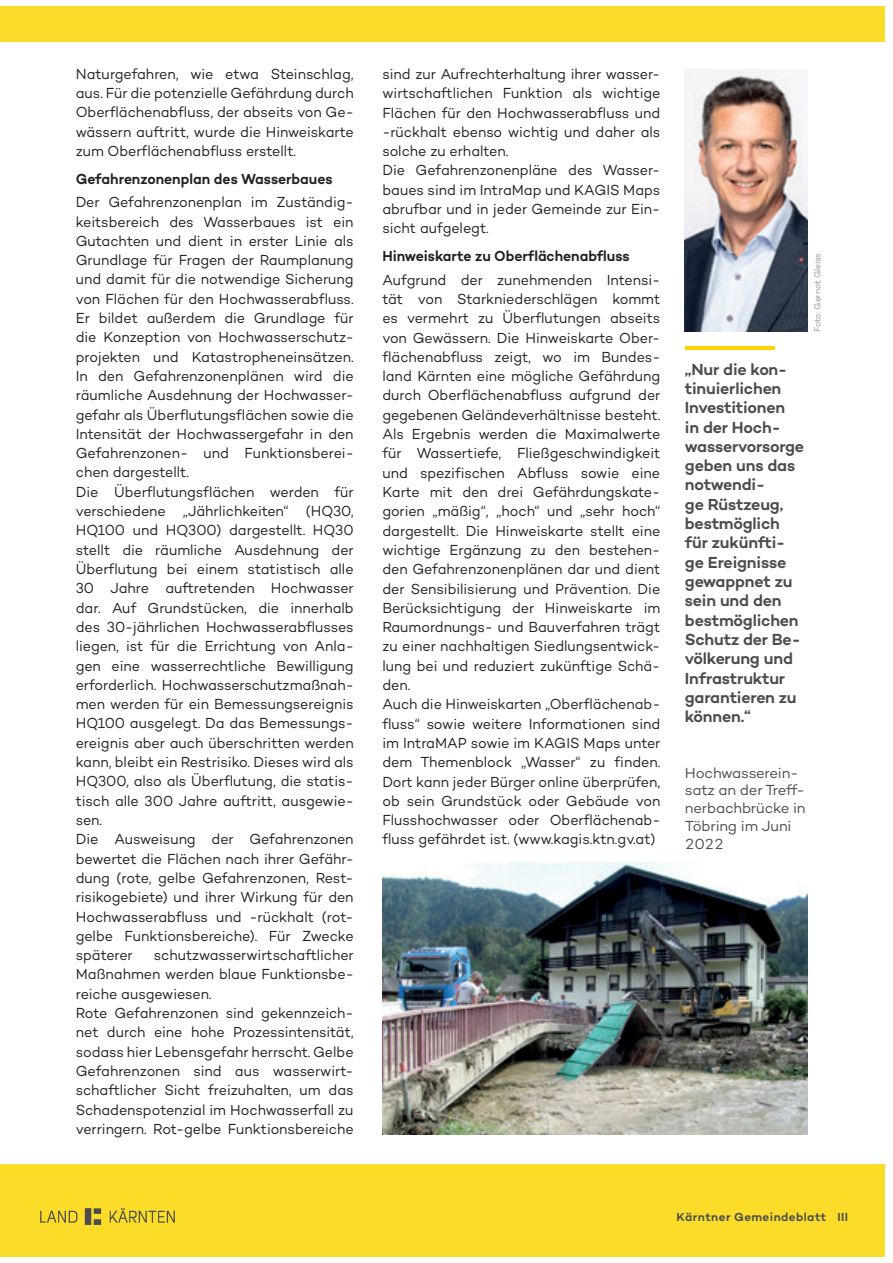
<style>
.page{position:relative;width:893px;height:1263px;background:#fff}
.page>*{position:absolute;margin:0;border:0;box-sizing:border-box;transform-origin:0 0}
.t1{font:600 16.35px/19.4px "Campton";letter-spacing:-.01em;color:#4b4c4d}
.t2{font:14.85px/19.4px "Campton";color:#231f20;scale:.96 1}
.t3{font:600 14.85px "Campton";color:#231f20;scale:.96 1}
.t4{font:14.85px/17.9px "Campton";letter-spacing:-.01em;color:#4b4c4d}
.t5{font:600 11.85px "Campton";letter-spacing:.04em;color:#4b4c4d}
.t6{font:8.85px "Campton";letter-spacing:-.015em;color:#939598}
</style>
<div class="page">
<div style="left:0;top:1164px;width:884px;height:93px;background:#fbdd29"></div>
<div style="left:0;top:6px;width:884px;height:36px;background:#fadb29"></div>
<img style="left:40px;top:1209px;width:134px;height:16px">
<img style="left:685px;top:69px;width:123px;height:263px">
<hr style="left:685px;top:347px;width:90px;height:3px;background:#fed304">
<img style="left:382px;top:863px;width:426px;height:271px">
<p class="t2" style="left:76px;top:65px;width:291px;text-align:justify">Naturgefahren, wie etwa Steinschlag, aus. Für die potenzielle Gefährdung durch Oberflächenabfluss, der abseits von Ge&shy;wässern auftritt, wurde die Hinweiskarte zum Oberflächenabfluss erstellt.</p>
<p class="t3" style="left:76px;top:173px;width:269px">Gefahrenzonenplan des Wasserbaues</p>
<p class="t2" style="left:76px;top:194px;width:291px">Der Gefahrenzonenplan im Zuständig&shy;keitsbereich des Wasserbaues ist ein Gutachten und dient in erster Linie als Grundlage für Fragen der Raumplanung und damit für die notwendige Sicherung von Flächen für den Hochwasserabfluss.<br>Er bildet außerdem die Grundlage für die Konzeption von Hochwasserschutz&shy;projekten und Katastropheneinsätzen.<br>In den Gefahrenzonenplänen wird die räumliche Ausdehnung der Hochwasser&shy;gefahr als Überflutungsflächen sowie die Intensität der Hochwassergefahr in den Gefahrenzonen- und Funktionsberei&shy;chen dargestellt.<br>Die Überflutungsflächen werden für verschiedene „Jährlichkeiten“ (HQ30, HQ100 und HQ300) dargestellt. HQ30 stellt die räumliche Ausdehnung der Überflutung bei einem statistisch alle 30 Jahre auftretenden Hochwasser dar. Auf Grundstücken, die innerhalb des 30-jährlichen Hochwasserabflusses liegen, ist für die Errichtung von Anla&shy;gen eine wasserrechtliche Bewilligung erforderlich. Hochwasserschutzmaßnah&shy;men werden für ein Bemessungsereignis HQ100 ausgelegt. Da das Bemessungs&shy;ereignis aber auch überschritten werden kann, bleibt ein Restrisiko. Dieses wird als HQ300, also als Überflutung, die statis&shy;tisch alle 300 Jahre auftritt, ausgewie&shy;sen.<br>Die Ausweisung der Gefahrenzonen bewertet die Flächen nach ihrer Gefähr&shy;dung (rote, gelbe Gefahrenzonen, Rest&shy;risikogebiete) und ihrer Wirkung für den Hochwasserabfluss und -rückhalt (rot&shy;gelbe Funktionsbereiche). Für Zwecke späterer</p>
<p class="t2" style="left:76px;top:947px;width:291px;text-indent:78px">schutzwasserwirtschaftlicher Maßnahmen werden blaue Funktionsbe&shy;reiche ausgewiesen.<br>Rote Gefahrenzonen sind gekennzeich&shy;net durch eine hohe Prozessintensität, sodass hier Lebensgefahr herrscht. Gelbe Gefahrenzonen sind aus wasserwirt&shy;schaftlicher Sicht freizuhalten, um das Schadenspotenzial im Hochwasserfall zu verringern. Rot-gelbe Funktionsbereiche</p>
<p class="t2" style="left:382px;top:66px;width:291px">sind zur Aufrechterhaltung ihrer wasser&shy;wirtschaftlichen Funktion als wichtige Flächen für den Hochwasserabfluss und -rückhalt ebenso wichtig und daher als solche zu erhalten.<br>Die Gefahrenzonenpläne des Wasser&shy;baues sind im IntraMap und KAGIS Maps abrufbar und in jeder Gemeinde zur Ein&shy;sicht aufgelegt.</p>
<p class="t3" style="left:382px;top:251px;width:259px">Hinweiskarte zu Oberflächenabfluss</p>
<p class="t2" style="left:382px;top:271px;width:291px">Aufgrund der zunehmenden Intensi&shy;tät von Starkniederschlägen kommt es vermehrt zu Überflutungen abseits von Gewässern. Die Hinweiskarte Ober&shy;flächenabfluss zeigt, wo im Bundes&shy;land Kärnten eine mögliche Gefährdung durch Oberflächenabfluss aufgrund der gegebenen Geländeverhältnisse besteht.<br>Als Ergebnis werden die Maximalwerte für Wassertiefe, Fließgeschwindigkeit und spezifischen Abfluss sowie eine Karte mit den drei Gefährdungskate&shy;gorien „mäßig“, „hoch“ und „sehr hoch“ dargestellt. Die Hinweiskarte stellt eine wichtige Ergänzung zu den bestehen&shy;den Gefahrenzonenplänen dar und dient der Sensibilisierung und Prävention. Die Berücksichtigung der Hinweiskarte im Raumordnungs- und Bauverfahren trägt zu einer nachhaltigen Siedlungsentwick&shy;lung bei und reduziert zukünftige Schä&shy;den.<br>Auch die Hinweiskarten „Oberflächenab&shy;fluss“ sowie weitere Informationen sind im IntraMAP sowie im KAGIS Maps unter dem Themenblock „Wasser“ zu finden.<br>Dort kann jeder Bürger online überprüfen, ob sein Grundstück oder Gebäude von Flusshochwasser oder Oberflächenab&shy;fluss gefährdet ist. (www.kagis.ktn.gv.at)</p>
<p class="t6" style="left:814px;top:332px;width:80px;rotate:-90deg">Foto: Gernot Gleiss</p>
<p class="t1" style="left:685px;top:361px;width:121px">„Nur die kon&shy;tinuierlichen<br>Investitionen<br>in der Hoch&shy;wasservorsorge geben uns das notwendi-<br>ge Rüstzeug, bestmöglich für zukünfti&shy;ge Ereignisse gewappnet zu sein und den bestmöglichen<br>Schutz der Be&shy;völkerung und<br>Infrastruktur garantieren zu können.“</p>
<p class="t4" style="left:685px;top:765px;width:122px">Hochwasserein&shy;satz an der Treff&shy;nerbachbrücke in<br>Töbring im Juni<br>2022</p>
<p class="t5" style="left:676px;top:1212px;width:173px">Kärntner Gemeindeblatt III</p>
</div>
